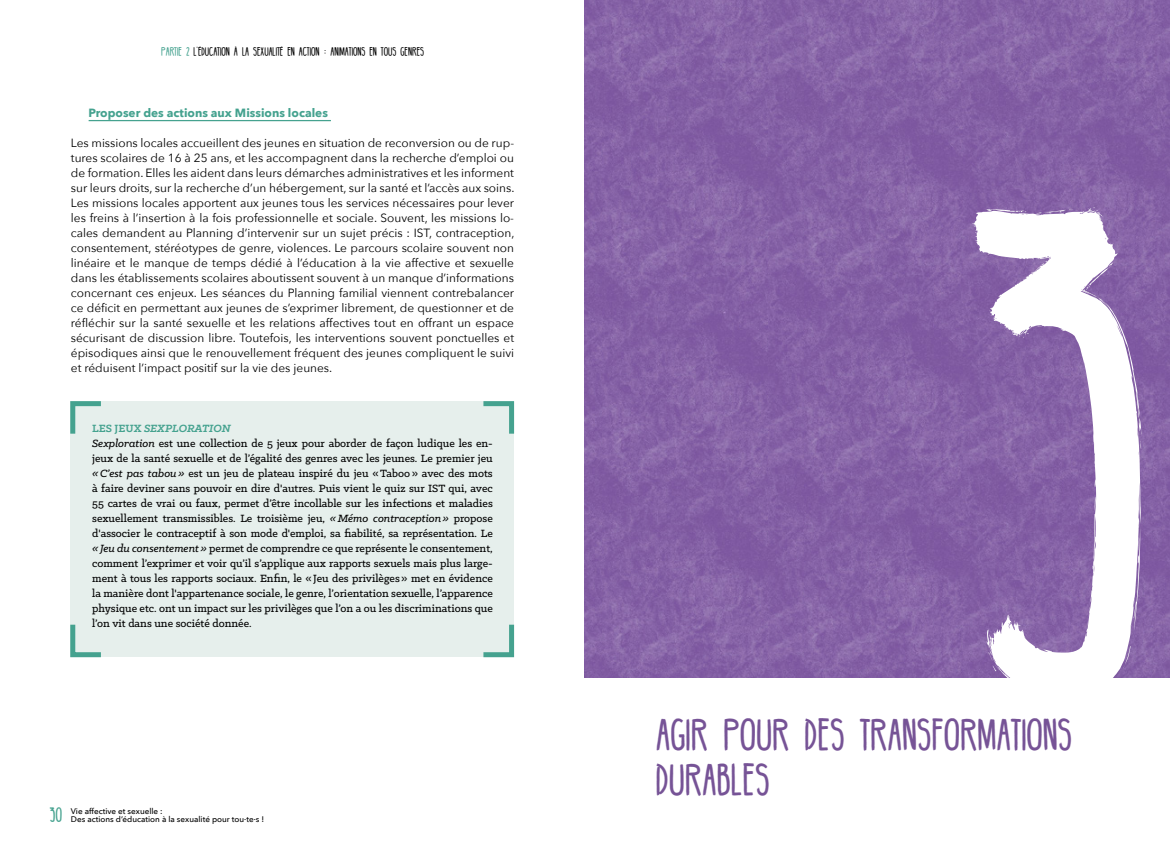
<style>
.page{position:relative;width:1170px;height:851px;background:#fff}
.page>*{position:absolute;margin:0;border:0;box-sizing:border-box;transform-origin:0 0}
.t1{font:500px "BELLABOO";color:#fff}
.t2{font:32.5px/45px "BELLABOO";color:#765396}
.t3{font:15px "BELLABOO";color:#45a28f}
.t4{font:11.88px/15px "Avenir Next";color:#000;text-align:justify}
.t5{font:500 11.88px/15px "Klinic Slab";color:#000}
.t6{font:700 11.88px "Avenir Next";color:#45a28f}
.t7{font:8.75px "BELLABOO";color:#000}
.t8{font:500 8.12px/8.8px "Avenir Next";color:#000}
.s1{color:#45a28f}
.s2{font-weight:700;color:#45a28f}
.s3{font-weight:700;font-style:italic;color:#45a28f}
.s4{font-style:italic}
</style>
<div class="page">
<hr style="left:89px;top:120px;width:242px;height:1px;background:#45a28f">
<div style="left:70px;top:401px;width:444px;height:255px;background:#e6efec"></div>
<svg style="left:70px;top:401px;width:31px;height:33px"></svg>
<svg style="left:483px;top:401px;width:32px;height:33px"></svg>
<svg style="left:478px;top:624px;width:37px;height:34px"></svg>
<svg style="left:70px;top:624px;width:36px;height:34px"></svg>
<img style="left:585px;top:0;width:584px;height:677px">
<p class="t7" style="left:161px;top:46px;width:264px"><span class="s1">PARTIE 2</span> L’ÉDUCATION À LA SEXUALITÉ EN ACTION : ANIMATIONS EN TOUS GENRES</p>
<p class="t6" style="left:89px;top:102px;width:241px">Proposer des actions aux Missions locales</p>
<p class="t4" style="left:71px;top:135px;width:445px">Les missions locales accueillent des jeunes en situation de reconversion ou de rup&shy;tures scolaires de 16 à 25 ans, et les accompagnent dans la recherche d’emploi ou de formation. Elles les aident dans leurs démarches administratives et les informent sur leurs droits, sur la recherche d’un hébergement, sur la santé et l’accès aux soins.<br>Les missions locales apportent aux jeunes tous les services nécessaires pour lever les freins à l’insertion à la fois professionnelle et sociale. Souvent, les missions lo&shy;cales demandent au Planning d’intervenir sur un sujet précis : IST, contraception, consentement, stéréotypes de genre, violences. Le parcours scolaire souvent non linéaire et le manque de temps dédié à l’éducation à la vie affective et sexuelle dans les établissements scolaires aboutissent souvent à un manque d’informations concernant ces enjeux. Les séances du Planning familial viennent contrebalancer ce déficit en permettant aux jeunes de s’exprimer librement, de questionner et de réfléchir sur la santé sexuelle et les relations affectives tout en offrant un espace sécurisant de discussion libre. Toutefois, les interventions souvent ponctuelles et épisodiques ainsi que le renouvellement fréquent des jeunes compliquent le suivi et réduisent l’impact positif sur la vie des jeunes.</p>
<p class="t5" style="left:92px;top:420px;width:402px"><span class="s2">LES JEUX</span> <span class="s3">SEXPLORATION<br></span><span class="s4">Sexploration</span> est une collection de 5 jeux pour aborder de façon ludique les en&shy;jeux de la santé sexuelle et de l’égalité des genres avec les jeunes. Le premier jeu <span class="s4">«C’est pas tabou»</span> est un jeu de plateau inspiré du jeu «Taboo» avec des mots à faire deviner sans pouvoir en dire d'autres. Puis vient le quiz sur IST qui, avec 55 cartes de vrai ou faux, permet d’être incollable sur les infections et maladies sexuellement transmissibles. Le troisième jeu, <span class="s4">«Mémo contraception»</span> propose d'associer le contraceptif à son mode d'emploi, sa fiabilité, sa représentation. Le <span class="s4">«Jeu du consentement»</span> permet de comprendre ce que représente le consentement, comment l’exprimer et voir qu’il s’applique aux rapports sexuels mais plus large&shy;ment à tous les rapports sociaux. Enfin, le «Jeu des privilèges» met en évidence la manière dont l'appartenance sociale, le genre, l’orientation sexuelle, l’apparence physique etc. ont un impact sur les privilèges que l’on a ou les discriminations que l’on vit dans une société donnée.</p>
<p class="t3" style="left:50px;top:804px;width:14px">30</p>
<p class="t8" style="left:71px;top:806px;width:195px">Vie affective et sexuelle :<br>Des actions d’éducation à la sexualité pour tou·te·s !</p>
<h1 class="t1" style="left:956px;top:126px;width:201px">3</h1>
<h2 class="t2" style="left:656px;top:710px;width:418px">AGIR POUR DES TRANSFORMATIONS<br>DURABLES</h2>
</div>
